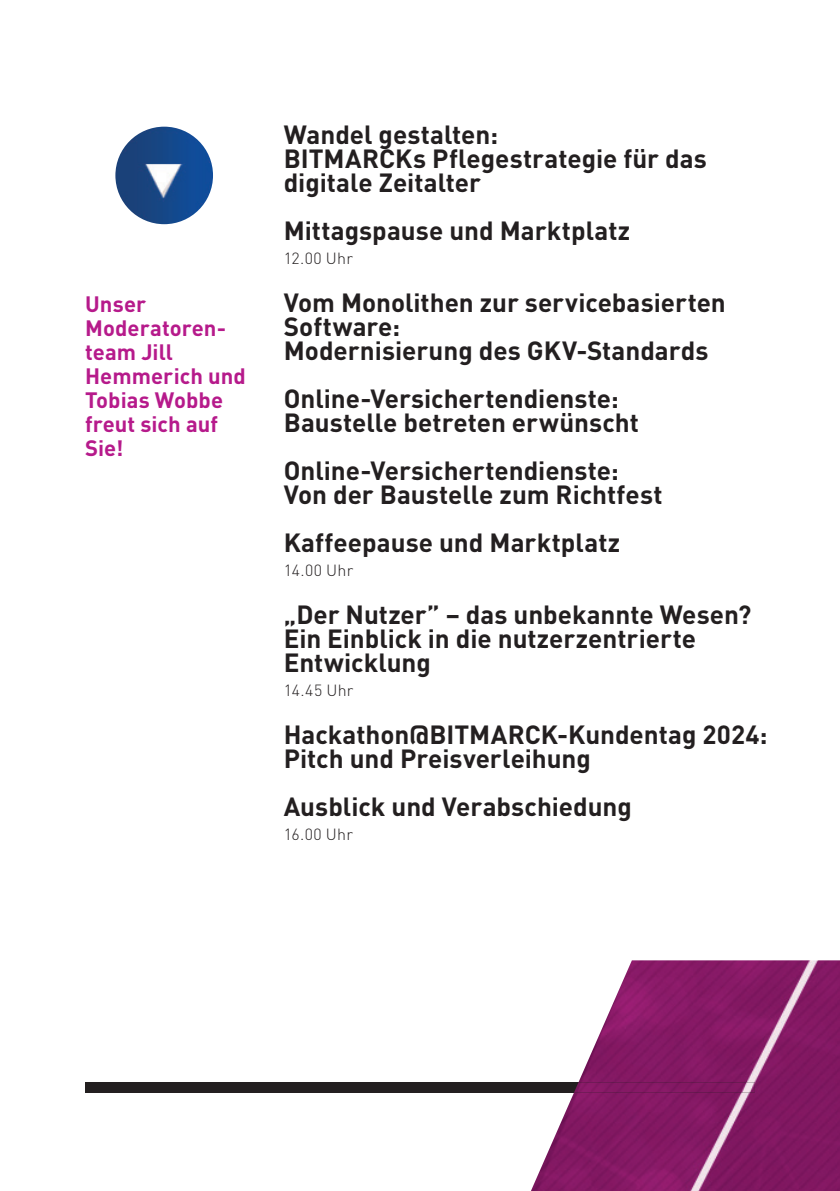
<style>
.page{position:relative;width:840px;height:1191px;background:#fff}
.page>*{position:absolute;margin:0;border:0;box-sizing:border-box;transform-origin:0 0}
.t1{font:700 26px/24px "DIN Pro";color:#231f20}
.t2{font:700 22px/24px "DIN Pro";letter-spacing:.005em;color:#b61a8b}
.t3{font:300 16px "DIN Pro";letter-spacing:.015em;color:#231f20}
</style>
<div class="page">
<div style="left:85px;top:1082px;width:669px;height:10px;background:#231f20"></div>
<img style="left:530px;top:960px;width:309px;height:231px">
<img style="left:573px;top:1082px;width:181px;height:10px">
<img style="left:115px;top:127px;width:98px;height:97px;border-radius:49px">
<p class="t2" style="left:85px;top:289px;width:162px">Unser<br>Moderatoren&shy;team Jill<br>Hemmerich und<br>Tobias Wobbe freut sich auf<br>Sie!</p>
<p class="t1" style="left:283px;top:120px;width:424px">Wandel gestalten:<br>BITMARCKs Pflegestrategie für das digitale Zeitalter</p>
<p class="t1" style="left:283px;top:215px;width:348px">Mittagspause und Marktplatz</p>
<p class="t3" style="left:283px;top:246px;width:71px">12.00 Uhr</p>
<p class="t1" style="left:283px;top:288px;width:443px">Vom Monolithen zur servicebasierten<br>Software:<br>Modernisierung des GKV-Standards</p>
<p class="t1" style="left:283px;top:383px;width:356px">Online-Versichertendienste:<br>Baustelle betreten erwünscht</p>
<p class="t1" style="left:283px;top:455px;width:380px">Online-Versichertendienste:<br>Von der Baustelle zum Richtfest</p>
<p class="t1" style="left:283px;top:527px;width:338px">Kaffeepause und Marktplatz</p>
<p class="t3" style="left:283px;top:558px;width:71px">14.00 Uhr</p>
<p class="t1" style="left:283px;top:600px;width:469px">„Der Nutzer” – das unbekannte Wesen?<br>Ein Einblick in die nutzerzentrierte<br>Entwicklung</p>
<p class="t3" style="left:283px;top:678px;width:71px">14.45 Uhr</p>
<p class="t1" style="left:283px;top:720px;width:485px">Hackathon@BITMARCK-Kundentag 2024:<br>Pitch und Preisverleihung</p>
<p class="t1" style="left:283px;top:792px;width:349px">Ausblick und Verabschiedung</p>
<p class="t3" style="left:283px;top:822px;width:71px">16.00 Uhr</p>
</div>
